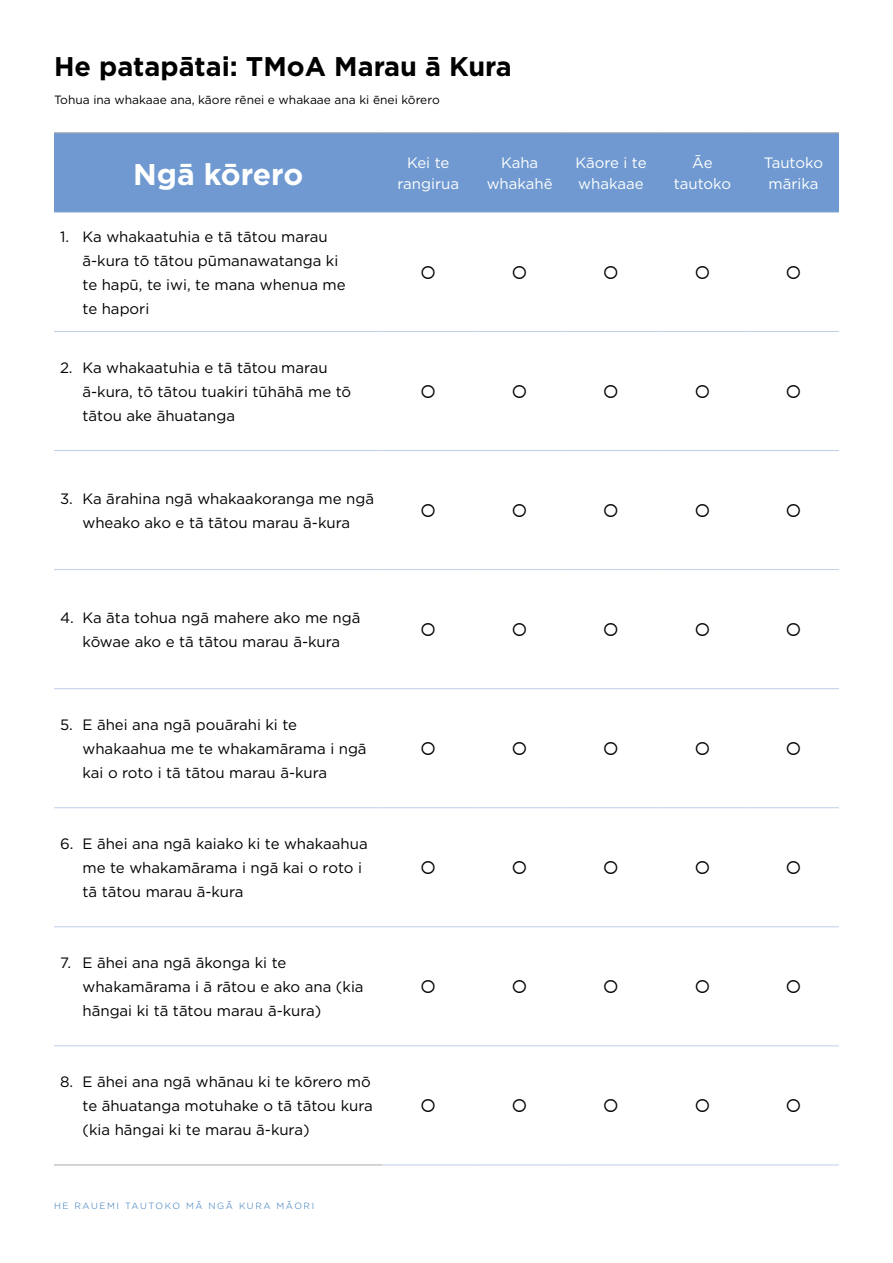
<style>
.page{position:relative;width:893px;height:1263px;background:#fff}
.page>*{position:absolute;margin:0;border:0;box-sizing:border-box;transform-origin:0 0}
.t1{font:700 30px "Gotham";color:#fff}
.t2{font:700 27px "Gotham";color:#000}
.t3{font:15px/24px "Gotham";color:#000}
.t4{font:15px/21px "Gotham";color:#fff;text-align:center}
.t5{font:12px "Gotham";color:#000}
.t6{font:300 9px "Gotham";letter-spacing:.18em;color:#2b71b8}
</style>
<div class="page">
<div style="left:54px;top:134px;width:785px;height:78px;background:#6f99d0"></div>
<svg style="left:54px;top:689px;width:328px;height:239px"></svg>
<hr style="left:54px;top:133px;width:328px;height:1px;background:#a7a9ac">
<hr style="left:382px;top:133px;width:92px;height:1px;background:#a7a9ac">
<hr style="left:474px;top:133px;width:91px;height:1px;background:#a7a9ac">
<hr style="left:565px;top:133px;width:92px;height:1px;background:#a7a9ac">
<hr style="left:657px;top:133px;width:91px;height:1px;background:#a7a9ac">
<hr style="left:748px;top:133px;width:91px;height:1px;background:#a7a9ac">
<hr style="left:54px;top:1165px;width:328px;height:1px;background:#a7a9ac">
<hr style="left:54px;top:212px;width:328px;height:1px;background:#c0cfea">
<hr style="left:382px;top:212px;width:92px;height:1px;background:#c0cfea">
<hr style="left:474px;top:212px;width:91px;height:1px;background:#c0cfea">
<hr style="left:565px;top:212px;width:92px;height:1px;background:#c0cfea">
<hr style="left:657px;top:212px;width:91px;height:1px;background:#c0cfea">
<hr style="left:748px;top:212px;width:91px;height:1px;background:#c0cfea">
<hr style="left:54px;top:331px;width:328px;height:1px;background:#c0cfea">
<hr style="left:382px;top:331px;width:92px;height:1px;background:#c0cfea">
<hr style="left:474px;top:331px;width:91px;height:1px;background:#c0cfea">
<hr style="left:565px;top:331px;width:92px;height:1px;background:#c0cfea">
<hr style="left:657px;top:331px;width:91px;height:1px;background:#c0cfea">
<hr style="left:748px;top:331px;width:91px;height:1px;background:#c0cfea">
<hr style="left:54px;top:450px;width:328px;height:1px;background:#c0cfea">
<hr style="left:382px;top:450px;width:92px;height:1px;background:#c0cfea">
<hr style="left:474px;top:450px;width:91px;height:1px;background:#c0cfea">
<hr style="left:565px;top:450px;width:92px;height:1px;background:#c0cfea">
<hr style="left:657px;top:450px;width:91px;height:1px;background:#c0cfea">
<hr style="left:748px;top:450px;width:91px;height:1px;background:#c0cfea">
<hr style="left:54px;top:569px;width:328px;height:1px;background:#c0cfea">
<hr style="left:382px;top:569px;width:92px;height:1px;background:#c0cfea">
<hr style="left:474px;top:569px;width:91px;height:1px;background:#c0cfea">
<hr style="left:565px;top:569px;width:92px;height:1px;background:#c0cfea">
<hr style="left:657px;top:569px;width:91px;height:1px;background:#c0cfea">
<hr style="left:748px;top:569px;width:91px;height:1px;background:#c0cfea">
<hr style="left:54px;top:688px;width:328px;height:1px;background:#c0cfea">
<hr style="left:382px;top:688px;width:92px;height:1px;background:#c0cfea">
<hr style="left:474px;top:688px;width:91px;height:1px;background:#c0cfea">
<hr style="left:565px;top:688px;width:92px;height:1px;background:#c0cfea">
<hr style="left:657px;top:688px;width:91px;height:1px;background:#c0cfea">
<hr style="left:748px;top:688px;width:91px;height:1px;background:#c0cfea">
<hr style="left:54px;top:807px;width:328px;height:1px;background:#c0cfea">
<hr style="left:382px;top:807px;width:92px;height:1px;background:#c0cfea">
<hr style="left:474px;top:807px;width:91px;height:1px;background:#c0cfea">
<hr style="left:565px;top:807px;width:92px;height:1px;background:#c0cfea">
<hr style="left:657px;top:807px;width:91px;height:1px;background:#c0cfea">
<hr style="left:748px;top:807px;width:91px;height:1px;background:#c0cfea">
<hr style="left:54px;top:926px;width:328px;height:1px;background:#c0cfea">
<hr style="left:382px;top:926px;width:92px;height:1px;background:#c0cfea">
<hr style="left:474px;top:926px;width:91px;height:1px;background:#c0cfea">
<hr style="left:565px;top:926px;width:92px;height:1px;background:#c0cfea">
<hr style="left:657px;top:926px;width:91px;height:1px;background:#c0cfea">
<hr style="left:748px;top:926px;width:91px;height:1px;background:#c0cfea">
<hr style="left:54px;top:1045px;width:328px;height:1px;background:#c0cfea">
<hr style="left:382px;top:1045px;width:92px;height:1px;background:#c0cfea">
<hr style="left:474px;top:1045px;width:91px;height:1px;background:#c0cfea">
<hr style="left:565px;top:1045px;width:92px;height:1px;background:#c0cfea">
<hr style="left:657px;top:1045px;width:91px;height:1px;background:#c0cfea">
<hr style="left:748px;top:1045px;width:91px;height:1px;background:#c0cfea">
<hr style="left:382px;top:1165px;width:92px;height:1px;background:#c0cfea">
<hr style="left:474px;top:1165px;width:91px;height:1px;background:#c0cfea">
<hr style="left:565px;top:1165px;width:92px;height:1px;background:#c0cfea">
<hr style="left:657px;top:1165px;width:91px;height:1px;background:#c0cfea">
<hr style="left:748px;top:1165px;width:91px;height:1px;background:#c0cfea">
<h2 class="t2" style="left:54px;top:48px;width:459px">He patapātai: TMoA Marau ā Kura</h2>
<p class="t5" style="left:54px;top:92px;width:387px">Tohua ina whakaae ana, kāore rēnei e whakaae ana ki ēnei kōrero</p>
<h1 class="t1" style="left:133px;top:154px;width:172px">Ngā kōrero</h1>
<p class="t4" style="left:397px;top:152px;width:63px">Kei te rangirua</p>
<p class="t4" style="left:487px;top:152px;width:68px">Kaha whakahē</p>
<p class="t4" style="left:575px;top:152px;width:73px;text-align:left">Kāore i te whakaae</p>
<p class="t4" style="left:674px;top:152px;width:59px">Āe tautoko</p>
<p class="t4" style="left:764px;top:152px;width:61px">Tautoko mārika</p>
<p class="t3" style="left:83px;top:224px;width:265px;text-indent:-22px">1. Ka whakaatuhia e tā tātou marau ā-kura tō tātou pūmanawatanga ki te hapū, te iwi, te mana whenua me te hapori</p>
<p class="t3" style="left:82px;top:355px;width:270px;text-indent:-22px">2. Ka whakaatuhia e tā tātou marau ā-kura, tō tātou tuakiri tūhāhā me tō tātou ake āhuatanga</p>
<p class="t3" style="left:60px;top:486px;width:316px;text-align:center">3. Ka ārahina ngā whakaakoranga me ngā wheako ako e tā tātou marau ā-kura</p>
<p class="t3" style="left:60px;top:605px;width:302px;text-align:center">4. Ka āta tohua ngā mahere ako me ngā kōwae ako e tā tātou marau ā-kura</p>
<p class="t3" style="left:82px;top:712px;width:286px;text-indent:-22px">5. E āhei ana ngā pouārahi ki te whakaahua me te whakamārama i ngā kai o roto i tā tātou marau ā-kura</p>
<p class="t3" style="left:82px;top:832px;width:287px;text-indent:-22px">6. E āhei ana ngā kaiako ki te whakaahua me te whakamārama i ngā kai o roto i tā tātou marau ā-kura</p>
<p class="t3" style="left:82px;top:951px;width:283px;text-indent:-22px">7. E āhei ana ngā ākonga ki te whakamārama i ā rātou e ako ana (kia hāngai ki tā tātou marau ā-kura)</p>
<p class="t3" style="left:82px;top:1070px;width:292px;text-indent:-22px">8. E āhei ana ngā whānau ki te kōrero mō te āhuatanga motuhake o tā tātou kura (kia hāngai ki te marau ā-kura)</p>
<p class="t6" style="left:54px;top:1200px;width:262px">HE RAUEMI TAUTOKO MĀ NGĀ KURA MĀORI</p>
</div>
